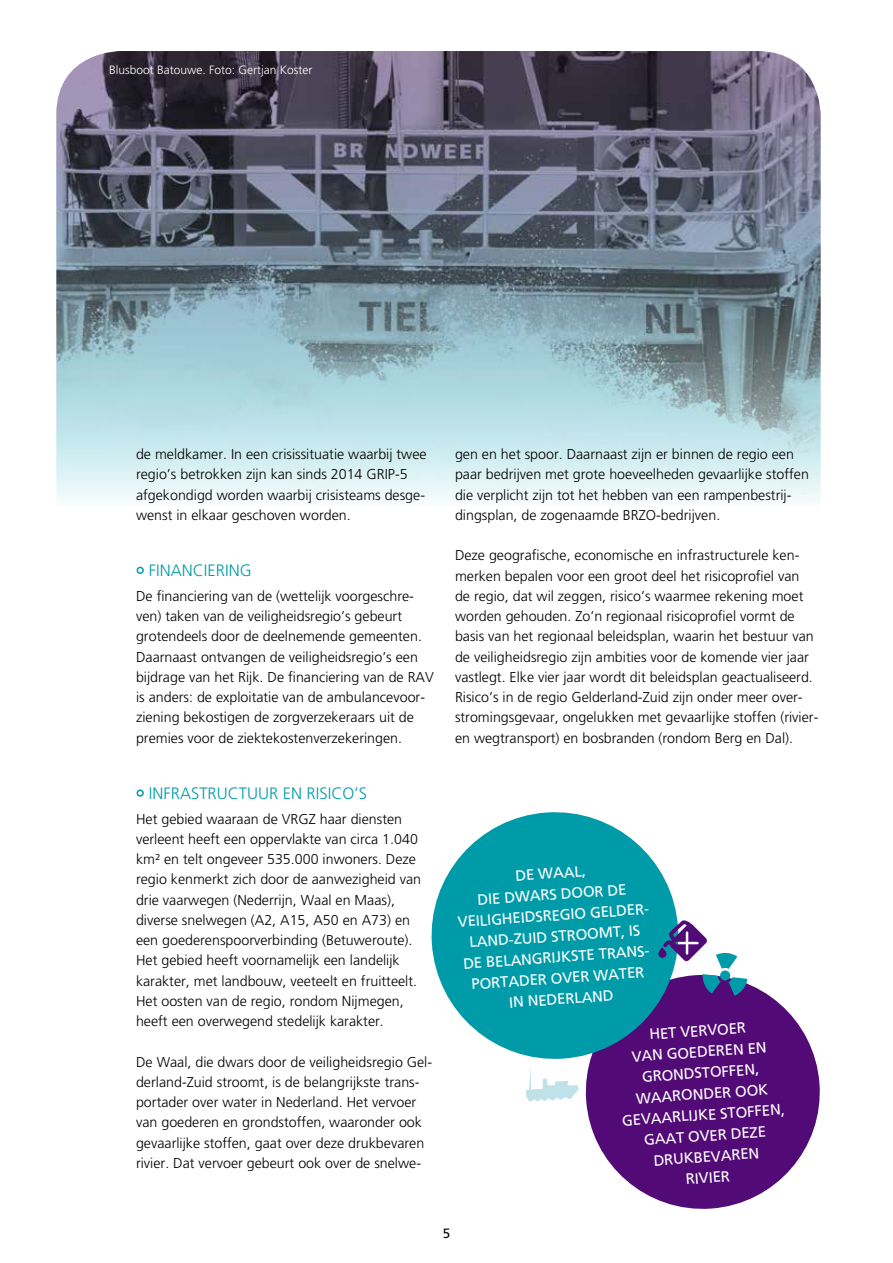
<style>
.page{position:relative;width:893px;height:1263px;background:#fff}
.page>*{position:absolute;margin:0;border:0;box-sizing:border-box;transform-origin:0 0}
.t1{font:300 16.5px "L Frutiger";color:#009ba8}
.t2{font:15px/21px "R Frutiger Roman";color:#fff;text-align:center}
.t3{font:300 14.25px/20.2px "L Frutiger";color:#000}
.t4{font:13.5px "R Frutiger Roman";color:#000}
.t5{font:300 12px "L Frutiger";color:#fff}
</style>
<div class="page">
<svg style="left:585px;top:978px;width:235px;height:231px;fill:#520a76"></svg>
<svg style="left:431px;top:812px;width:252px;height:251px;fill:#009ba8"></svg>
<svg style="left:658px;top:947px;width:8px;height:11px"></svg>
<svg style="left:663px;top:919px;width:84px;height:77px"></svg>
<svg style="left:526px;top:1068px;width:53px;height:34px"></svg>
<img style="left:56px;top:51px;width:765px;height:450px">
<div style="left:137px;top:567px;width:7px;height:7px;border:2px solid #009ba8;border-radius:50%"></div>
<div style="left:137px;top:789px;width:7px;height:8px;border:2px solid #009ba8;border-radius:50%"></div>
<p class="t5" style="left:109px;top:63px;width:205px">Blusboot Batouwe. Foto: Gertjan Koster</p>
<p class="t3" style="left:136px;top:444px;width:292px">de meldkamer. In een crisissituatie waarbij twee regio’s betrokken zijn kan sinds 2014 GRIP-5 afgekondigd worden waarbij crisisteams desge&shy;wenst in elkaar geschoven worden.</p>
<p class="t1" style="left:149px;top:561px;width:104px">FINANCIERING</p>
<p class="t3" style="left:136px;top:586px;width:299px">De financiering van de (wettelijk voorgeschre&shy;ven) taken van de veiligheidsregio’s gebeurt grotendeels door de deelnemende gemeenten.<br>Daarnaast ontvangen de veiligheidsregio’s een bijdrage van het Rijk. De financiering van de RAV is anders: de exploitatie van de ambulancevoor&shy;ziening bekostigen de zorgverzekeraars uit de premies voor de ziektekostenverzekeringen.</p>
<p class="t1" style="left:149px;top:784px;width:220px">INFRASTRUCTUUR EN RISICO’S</p>
<p class="t3" style="left:136px;top:808px;width:287px">Het gebied waaraan de VRGZ haar diensten verleent heeft een oppervlakte van circa 1.040 km² en telt ongeveer 535.000 inwoners. Deze regio kenmerkt zich door de aanwezigheid van drie vaarwegen (Nederrijn, Waal en Maas), diverse snelwegen (A2, A15, A50 en A73) en een goederenspoorverbinding (Betuweroute).<br>Het gebied heeft voornamelijk een landelijk karakter, met landbouw, veeteelt en fruitteelt.<br>Het oosten van de regio, rondom Nijmegen, heeft een overwegend stedelijk karakter.</p>
<p class="t3" style="left:136px;top:1051px;width:298px">De Waal, die dwars door de veiligheidsregio Gel&shy;derland-Zuid stroomt, is de belangrijkste trans&shy;portader over water in Nederland. Het vervoer van goederen en grondstoffen, waaronder ook gevaarlijke stoffen, gaat over deze drukbevaren rivier. Dat vervoer gebeurt ook over de snelwe-</p>
<p class="t3" style="left:455px;top:444px;width:355px">gen en het spoor. Daarnaast zijn er binnen de regio een paar bedrijven met grote hoeveelheden gevaarlijke stoffen die verplicht zijn tot het hebben van een rampenbestrij&shy;dingsplan, de zogenaamde BRZO-bedrijven.</p>
<p class="t3" style="left:455px;top:545px;width:365px">Deze geografische, economische en infrastructurele ken&shy;merken bepalen voor een groot deel het risicoprofiel van<br>de regio, dat wil zeggen, risico’s waarmee rekening moet worden gehouden. Zo’n regionaal risicoprofiel vormt de basis van het regionaal beleidsplan, waarin het bestuur van de veiligheidsregio zijn ambities voor de komende vier jaar vastlegt. Elke vier jaar wordt dit beleidsplan geactualiseerd.<br>Risico’s in de regio Gelderland-Zuid zijn onder meer over&shy;stromingsgevaar, ongelukken met gevaarlijke stoffen (rivier&shy;en wegtransport) en bosbranden (rondom Berg en Dal).</p>
<p class="t2" style="left:454px;top:869px;width:196px;rotate:-4deg">DE WAAL,<br>DIE DWARS DOOR DE<br>VEILIGHEIDSREGIO GELDER-<br>LAND-ZUID STROOMT, IS<br>DE BELANGRIJKSTE TRANS-<br>PORTADER OVER WATER<br>IN NEDERLAND</p>
<p class="t2" style="left:616px;top:1026px;width:165px;rotate:-4deg">HET VERVOER<br>VAN GOEDEREN EN<br>GRONDSTOFFEN,<br>WAARONDER OOK<br>GEVAARLIJKE STOFFEN,<br>GAAT OVER DEZE<br>DRUKBEVAREN<br>RIVIER</p>
<p class="t4" style="left:443px;top:1226px;width:9px">5</p>
</div>
